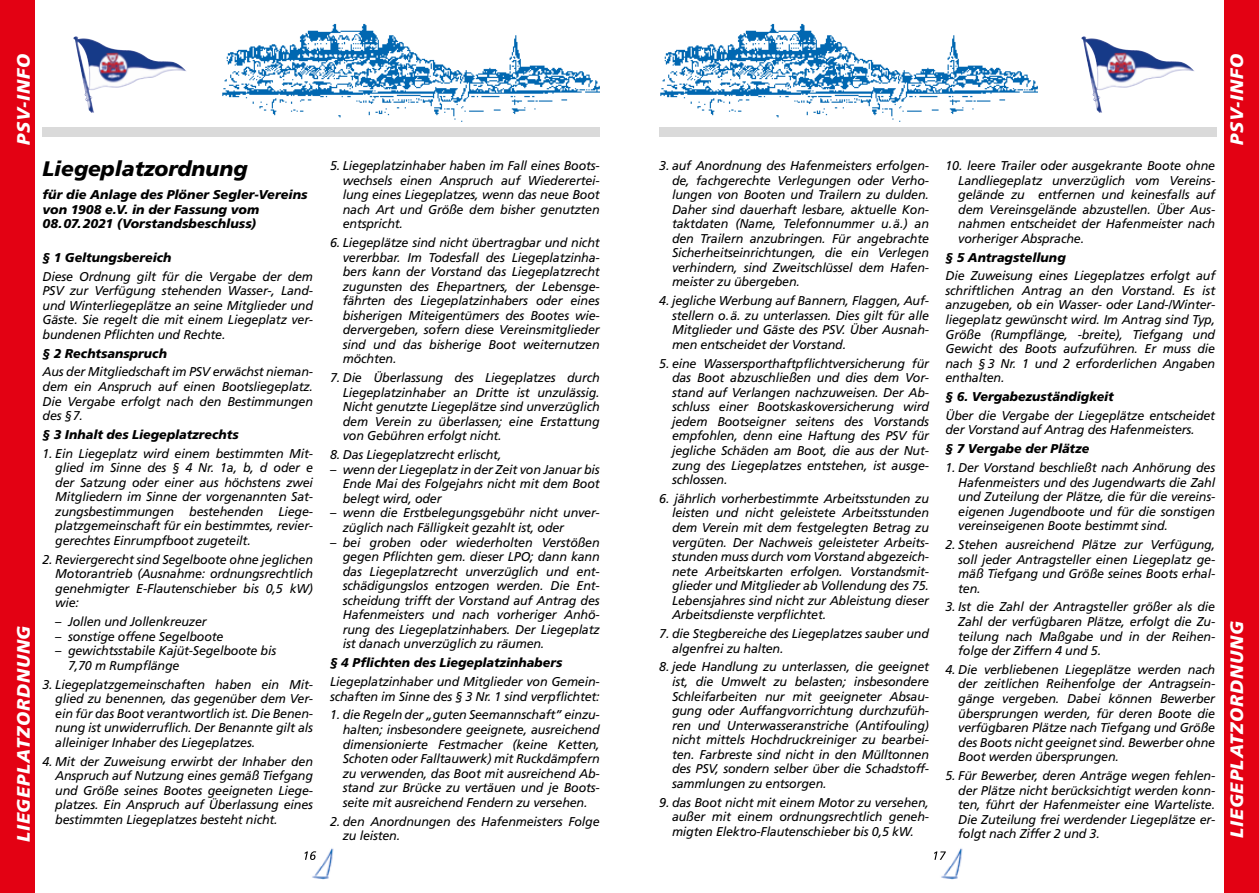
<style>
.page{position:relative;width:1259px;height:893px;background:#fff}
.page>*{position:absolute;margin:0;border:0;box-sizing:border-box;transform-origin:0 0}
.t1{font:italic 900 21px "Frutiger LT Std";color:#000}
.t2{font:italic 900 18px "Frutiger LT Std";letter-spacing:.045em;color:#fff}
.t3{font:italic 12.75px/14.5px "Frutiger LT Std";letter-spacing:-.015em;color:#000;text-align:justify}
.t4{font:italic 900 12.75px/14.5px "Frutiger LT Std";color:#000}
</style>
<div class="page">
<img style="left:312px;top:848px;width:22px;height:32px">
<svg style="left:304px;top:851px;width:12px;height:9px"></svg>
<img style="left:941px;top:848px;width:22px;height:32px">
<svg style="left:934px;top:851px;width:12px;height:9px"></svg>
<div style="left:0;top:0;width:34px;height:893px;background:#e30113"></div>
<div style="left:1225px;top:0;width:34px;height:893px;background:#e30113"></div>
<img style="left:660px;top:23px;width:377px;height:99px">
<img style="left:222px;top:23px;width:378px;height:99px">
<img style="left:1081px;top:37px;width:6px;height:23px">
<div style="left:659px;top:127px;width:557px;height:9px;background:#dadada"></div>
<img style="left:73px;top:37px;width:6px;height:23px">
<div style="left:43px;top:127px;width:557px;height:9px;background:#dadada"></div>
<h2 class="t2" style="left:13px;top:145px;width:92px;rotate:-90deg">PSV-INFO</h2>
<h2 class="t2" style="left:13px;top:842px;width:218px;rotate:-90deg">LIEGEPLATZORDNUNG</h2>
<h1 class="t1" style="left:43px;top:156px;width:206px">Liegeplatzordnung</h1>
<p class="t4" style="left:43px;top:188px;width:267px">für die Anlage des Plöner Segler- Vereins von 1908 e.V. in der Fassung vom<br>08.07.2021 (Vorstandsbeschluss)</p>
<p class="t4" style="left:43px;top:250px;width:130px">§ 1 Geltungsbereich</p>
<p class="t3" style="left:43px;top:269px;width:272px">Diese Ordnung gilt für die Vergabe der dem PSV zur Verfügung stehenden Wasser-, Land&shy;und Winterliegeplätze an seine Mitglieder und Gäste. Sie regelt die mit einem Liegeplatz ver&shy;bundenen Pflichten und Rechte.</p>
<p class="t4" style="left:43px;top:346px;width:126px">§ 2 Rechtsanspruch</p>
<p class="t3" style="left:43px;top:365px;width:272px">Aus der Mitgliedschaft im PSV erwächst nieman&shy;dem ein Anspruch auf einen Bootsliegeplatz.<br>Die Vergabe erfolgt nach den Bestimmungen des §7.</p>
<p class="t4" style="left:43px;top:427px;width:198px">§ 3 Inhalt des Liegeplatzrechts</p>
<p class="t3" style="left:55px;top:446px;width:259px;text-indent:-13px">1. Ein Liegeplatz wird einem bestimmten Mit&shy;glied im Sinne des § 4 Nr. 1a, b, d oder e der Satzung oder einer aus höchstens zwei Mitgliedern im Sinne der vorgenannten Sat&shy;zungsbestimmungen bestehenden Liege&shy;platzgemeinschaft für ein bestimmtes, revier&shy;gerechtes Einrumpfboot zugeteilt.</p>
<p class="t3" style="left:55px;top:552px;width:259px;text-indent:-13px">2. Reviergerecht sind Segelboote ohne jeglichen Motorantrieb (Ausnahme: ordnungsrechtlich genehmigter E-Flautenschieber bis 0,5 kW) wie:</p>
<p class="t3" style="left:55px;top:615px;width:153px">– Jollen und Jollenkreuzer</p>
<p class="t3" style="left:55px;top:629px;width:170px">– sonstige offene Segelboote</p>
<p class="t3" style="left:68px;top:644px;width:210px;text-indent:-13px">– gewichtsstabile Kajüt-Segelboote bis<br>7,70 m Rumpflänge</p>
<p class="t3" style="left:55px;top:677px;width:259px;text-indent:-13px">3. Liegeplatzgemeinschaften haben ein Mit&shy;glied zu benennen, das gegenüber dem Ver&shy;ein für das Boot verantwortlich ist. Die Benen&shy;nung ist unwiderruflich. Der Benannte gilt als alleiniger Inhaber des Liegeplatzes.</p>
<p class="t3" style="left:55px;top:754px;width:259px;text-indent:-13px">4. Mit der Zuweisung erwirbt der Inhaber den Anspruch auf Nutzung eines gemäß Tiefgang und Größe seines Bootes geeigneten Liege&shy;platzes. Ein Anspruch auf Überlassung eines bestimmten Liegeplatzes besteht nicht.</p>
<p class="t3" style="left:343px;top:158px;width:258px;text-indent:-13px">5. Liegeplatzinhaber haben im Fall eines Boots&shy;wechsels einen Anspruch auf Wiederertei&shy;lung eines Liegeplatzes, wenn das neue Boot nach Art und Größe dem bisher genutzten entspricht.</p>
<p class="t3" style="left:343px;top:235px;width:258px;text-indent:-13px">6. Liegeplätze sind nicht übertragbar und nicht vererbbar. Im Todesfall des Liegeplatzinha&shy;bers kann der Vorstand das Liegeplatzrecht zugunsten des Ehepartners, der Lebensge&shy;fährten des Liegeplatzinhabers oder eines bisherigen Miteigentümers des Bootes wie&shy;dervergeben, sofern diese Vereinsmitglieder sind und das bisherige Boot weiternutzen möchten.</p>
<p class="t3" style="left:343px;top:371px;width:258px;text-indent:-13px">7. Die Überlassung des Liegeplatzes durch Liege platzinhaber an Dritte ist unzulässig.<br>Nicht genutzte Liegeplätze sind unverzüglich dem Verein zu überlassen; eine Erstattung von Gebühren erfolgt nicht.</p>
<p class="t3" style="left:330px;top:448px;width:173px">8. Das Liegeplatzrecht erlischt,</p>
<p class="t3" style="left:343px;top:462px;width:258px;text-indent:-13px">– wenn der Liegeplatz in der Zeit von Januar bis Ende Mai des Folgejahrs nicht mit dem Boot belegt wird, oder</p>
<p class="t3" style="left:343px;top:506px;width:258px;text-indent:-13px">– wenn die Erstbelegungsgebühr nicht unver&shy;züglich nach Fälligkeit gezahlt ist, oder</p>
<p class="t3" style="left:343px;top:535px;width:258px;text-indent:-13px">– bei groben oder wiederholten Verstößen gegen Pflichten gem. dieser LPO; dann kann das Liegeplatzrecht unverzüglich und ent&shy;schädigungslos entzogen werden. Die Ent&shy;scheidung trifft der Vorstand auf Antrag des Hafen meisters und nach vorheriger Anhö&shy;rung des Liegeplatzinhabers. Der Liegeplatz ist danach unverzüglich zu räumen.</p>
<p class="t4" style="left:330px;top:655px;width:234px">§ 4 Pflichten des Liegeplatzinhabers</p>
<p class="t3" style="left:330px;top:674px;width:271px">Liegeplatzinhaber und Mitglieder von Gemein&shy;schaften im Sinne des § 3 Nr. 1 sind verpflichtet:</p>
<p class="t3" style="left:343px;top:708px;width:258px;text-indent:-13px">1. die Regeln der „guten Seemannschaft” einzu&shy;halten; insbesondere geeignete, ausreichend dimensionierte Festmacher (keine Ketten, Schoten oder Falltauwerk) mit Ruckdämpfern zu verwenden, das Boot mit ausreichend Ab&shy;stand zur Brücke zu vertäuen und je Boots&shy;seite mit ausreichend Fendern zu versehen.</p>
<p class="t3" style="left:343px;top:814px;width:258px;text-indent:-13px">2. den Anordnungen des Hafenmeisters Folge zu leisten.</p>
<p class="t3" style="left:672px;top:158px;width:258px;text-indent:-13px">3. auf Anordnung des Hafenmeisters erfolgen&shy;de, fachgerechte Verlegungen oder Verho&shy;lungen von Booten und Trailern zu dulden.<br>Daher sind dauerhaft lesbare, aktuelle Kon&shy;taktdaten (Name, Telefonnummer u.ä.) an den Trailern anzubringen. Für angebrachte Sicherheitseinrichtungen, die ein Verlegen verhindern, sind Zweitschlüssel dem Hafen&shy;meister zu übergeben.</p>
<p class="t3" style="left:672px;top:294px;width:258px;text-indent:-13px">4. jegliche Werbung auf Bannern, Flaggen, Auf&shy;stellern o.ä. zu unterlassen. Dies gilt für alle Mitglieder und Gäste des PSV. Über Ausnah&shy;men entscheidet der Vorstand.</p>
<p class="t3" style="left:672px;top:356px;width:258px;text-indent:-13px">5. eine Wassersporthaftpflichtversicherung für das Boot abzuschließen und dies dem Vor&shy;stand auf Verlangen nachzuweisen. Der Ab&shy;schluss einer Bootskaskoversicherung wird jedem Bootseigner seitens des Vorstands empfohlen, denn eine Haftung des PSV für jegliche Schäden am Boot, die aus der Nut&shy;zung des Liegeplatzes entstehen, ist ausge&shy;schlossen.</p>
<p class="t3" style="left:672px;top:491px;width:258px;text-indent:-13px">6. jährlich vorherbestimmte Arbeitsstunden zu leisten und nicht geleistete Arbeitsstunden dem Verein mit dem festgelegten Betrag zu vergüten. Der Nachweis geleisteter Arbeits&shy;stunden muss durch vom Vorstand abgezeich&shy;nete Arbeitskarten erfolgen. Vorstandsmit&shy;glieder und Mitglieder ab Vollendung des 75.<br>Lebensjahres sind nicht zur Ableistung dieser Arbeitsdienste verpflichtet.</p>
<p class="t3" style="left:672px;top:626px;width:258px;text-indent:-13px">7. die Stegbereiche des Liegeplatzes sauber und algenfrei zu halten.</p>
<p class="t3" style="left:672px;top:660px;width:258px;text-indent:-13px">8. jede Handlung zu unterlassen, die geeignet ist, die Umwelt zu belasten; insbesondere Schleifarbeiten nur mit geeigneter Absau&shy;gung oder Auffangvorrichtung durchzufüh&shy;ren und Unterwasseranstriche (Antifouling) nicht mittels Hochdruckreiniger zu bearbei&shy;ten. Farbreste sind nicht in den Mülltonnen des PSV, sondern selber über die Schadstoff&shy;sammlungen zu entsorgen.</p>
<p class="t3" style="left:672px;top:795px;width:258px;text-indent:-13px">9. das Boot nicht mit einem Motor zu versehen, außer mit einem ordnungsrechtlich geneh&shy;migten Elektro-Flautenschieber bis 0,5 kW.</p>
<p class="t3" style="left:958px;top:158px;width:258px;text-indent:-13px">10. leere Trailer oder ausgekrante Boote ohne Landliegeplatz unverzüglich vom Vereins&shy;gelände zu entfernen und keinesfalls auf dem Vereinsgelände abzustellen. Über Aus&shy;nahmen entscheidet der Hafenmeister nach vorheriger Absprache.</p>
<p class="t4" style="left:945px;top:250px;width:122px">§ 5 Antragstellung</p>
<p class="t3" style="left:945px;top:269px;width:271px">Die Zuweisung eines Liegeplatzes erfolgt auf schriftlichen Antrag an den Vorstand. Es ist anzugeben, ob ein Wasser- oder Land-/Winter&shy;liegeplatz gewünscht wird. Im Antrag sind Typ, Größe (Rumpflänge, -breite), Tiefgang und Gewicht des Boots aufzuführen. Er muss die nach § 3 Nr. 1 und 2 erforderlichen Angaben enthalten.</p>
<p class="t4" style="left:945px;top:389px;width:170px">§ 6. Vergabezuständigkeit</p>
<p class="t3" style="left:945px;top:408px;width:271px">Über die Vergabe der Liegeplätze entscheidet der Vorstand auf Antrag des Hafenmeisters.</p>
<p class="t4" style="left:945px;top:441px;width:145px">§ 7 Vergabe der Plätze</p>
<p class="t3" style="left:958px;top:460px;width:258px;text-indent:-13px">1. Der Vorstand beschließt nach Anhörung des Hafenmeisters und des Jugendwarts die Zahl und Zuteilung der Plätze, die für die vereins&shy;eigenen Jugendboote und für die sonstigen vereinseigenen Boote bestimmt sind.</p>
<p class="t3" style="left:958px;top:537px;width:258px;text-indent:-13px">2. Stehen ausreichend Plätze zur Verfügung, soll jeder Antragsteller einen Liegeplatz ge&shy;mäß Tiefgang und Größe seines Boots erhal&shy;ten.</p>
<p class="t3" style="left:958px;top:600px;width:258px;text-indent:-13px">3. Ist die Zahl der Antragsteller größer als die Zahl der verfügbaren Plätze, erfolgt die Zu&shy;teilung nach Maßgabe und in der Reihen&shy;folge der Ziffern 4 und 5.</p>
<p class="t3" style="left:958px;top:662px;width:258px;text-indent:-13px">4. Die verbliebenen Liegeplätze werden nach der zeitlichen Reihenfolge der Antragsein&shy;gänge vergeben. Dabei können Bewerber übersprungen werden, für deren Boote die verfügbaren Plätze nach Tiefgang und Größe des Boots nicht geeignet sind. Bewerber ohne Boot werden übersprungen.</p>
<p class="t3" style="left:958px;top:768px;width:258px;text-indent:-13px">5. Für Bewerber, deren Anträge wegen fehlen&shy;der Plätze nicht berücksichtigt werden konn&shy;ten, führt der Hafenmeister eine Warteliste.<br>Die Zuteilung frei werdender Liegeplätze er&shy;folgt nach Ziffer 2 und 3.</p>
<h2 class="t2" style="left:1226px;top:145px;width:92px;rotate:-90deg">PSV-INFO</h2>
<h2 class="t2" style="left:1226px;top:838px;width:218px;rotate:-90deg">LIEGEPLATZORDNUNG</h2>
</div>
